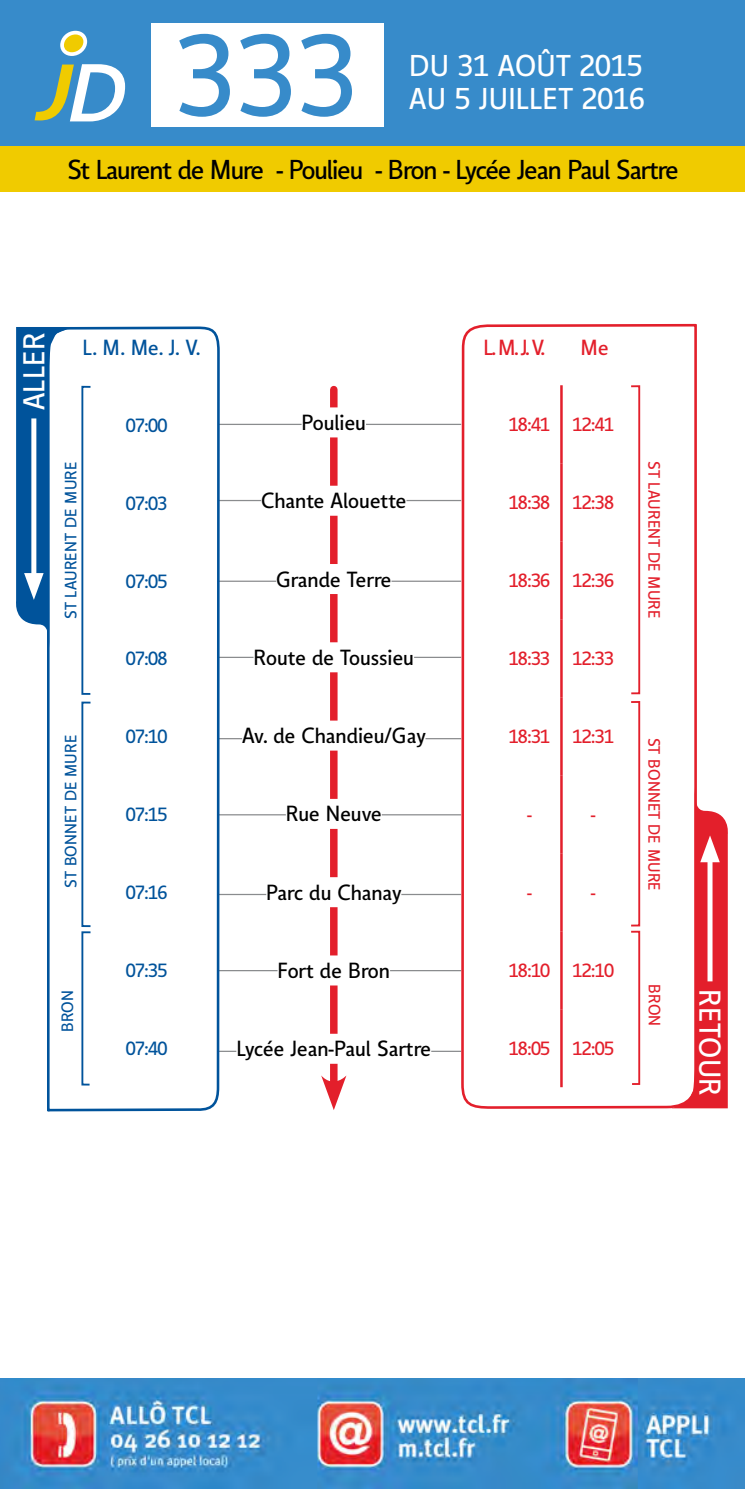
<style>
.page{position:relative;width:745px;height:1489px;background:#fff}
.page>*{position:absolute;margin:0;border:0;box-sizing:border-box;transform-origin:0 0}
.t1{font:106px "TCL";color:#378bca}
.t2{font:27.5px "TCL";letter-spacing:.01em;color:#fff}
.t3{font:25px "TCL";letter-spacing:-.04em;color:#000}
.t4{font:20px "TCL";color:#000}
.t5{font:20px "TCL";color:#00539b}
.t6{font:20px "TCL";color:#e31f2b}
.t7{font:17.5px "TCL";letter-spacing:-.05em;color:#e31f2b}
.t8{font:17.5px "TCL";letter-spacing:-.05em;color:#00539b}
.t9{font:15px "TCL";letter-spacing:.01em;color:#00539b}
.t10{font:15px "TCL";letter-spacing:.01em;color:#e31f2b}
</style>
<div class="page">
<div style="left:0;top:146px;width:744px;height:45px;background:#f0cb00"></div>
<div style="left:330px;top:389px;width:7px;height:700px;background:#e31f2b"></div>
<svg style="left:321px;top:1075px;width:25px;height:35px"></svg>
<hr style="left:218px;top:893px;width:243px;height:2px;background:#8a8c8e">
<hr style="left:218px;top:969px;width:243px;height:2px;background:#8a8c8e">
<hr style="left:218px;top:1050px;width:243px;height:1px;background:#8a8c8e">
<hr style="left:218px;top:424px;width:243px;height:1px;background:#8a8c8e">
<hr style="left:218px;top:500px;width:243px;height:1px;background:#8a8c8e">
<hr style="left:218px;top:580px;width:243px;height:2px;background:#8a8c8e">
<hr style="left:218px;top:656px;width:243px;height:2px;background:#8a8c8e">
<hr style="left:218px;top:738px;width:243px;height:1px;background:#8a8c8e">
<hr style="left:218px;top:814px;width:243px;height:1px;background:#8a8c8e">
<div style="left:0;top:0;width:744px;height:146px;background:#378bca"></div>
<div style="left:151px;top:23px;width:232px;height:104px;background:#fff"></div>
<svg style="left:60px;top:31px;width:27px;height:25px"></svg>
<svg style="left:35px;top:64px;width:90px;height:57px"></svg>
<img style="left:0;top:1378px;width:744px;height:110px">
<svg style="left:47px;top:326px;width:174px;height:786px"></svg>
<svg style="left:16px;top:327px;width:56px;height:322px"></svg>
<div style="left:81px;top:386px;width:9px;height:308px;border:2px solid #00539b"></div>
<div style="left:81px;top:701px;width:9px;height:226px;border:2px solid #00539b"></div>
<svg style="left:80px;top:930px;width:11px;height:156px"></svg>
<div style="left:301px;top:407px;width:65px;height:30px;background:#fff"></div>
<div style="left:261px;top:485px;width:145px;height:30px;background:#fff"></div>
<div style="left:276px;top:564px;width:115px;height:30px;background:#fff"></div>
<div style="left:253px;top:642px;width:161px;height:30px;background:#fff"></div>
<div style="left:242px;top:720px;width:183px;height:30px;background:#fff"></div>
<div style="left:286px;top:798px;width:95px;height:30px;background:#fff"></div>
<div style="left:266px;top:877px;width:135px;height:30px;background:#fff"></div>
<div style="left:277px;top:955px;width:113px;height:30px;background:#fff"></div>
<div style="left:236px;top:1033px;width:195px;height:30px;background:#fff"></div>
<svg style="left:459px;top:323px;width:238px;height:786px"></svg>
<svg style="left:671px;top:785px;width:57px;height:323px"></svg>
<hr style="left:560px;top:385px;width:2px;height:78px;background:#e31f2b">
<hr style="left:560px;top:463px;width:2px;height:78px;background:#e31f2b">
<hr style="left:560px;top:541px;width:2px;height:78px;background:#e31f2b">
<hr style="left:560px;top:619px;width:2px;height:78px;background:#e31f2b">
<hr style="left:560px;top:697px;width:2px;height:78px;background:#e31f2b">
<hr style="left:560px;top:775px;width:2px;height:78px;background:#e31f2b">
<hr style="left:560px;top:853px;width:2px;height:78px;background:#e31f2b">
<hr style="left:560px;top:931px;width:2px;height:78px;background:#e31f2b">
<hr style="left:560px;top:1009px;width:2px;height:78px;background:#e31f2b">
<svg style="left:629px;top:929px;width:11px;height:156px"></svg>
<h1 class="t1" style="left:175px;top:7px;width:184px">333</h1>
<h2 class="t2" style="left:409px;top:48px;width:235px">DU 31 AOÛT 2015</h2>
<h2 class="t2" style="left:409px;top:81px;width:237px">AU 5 JUILLET 2016</h2>
<p class="t3" style="left:68px;top:153px;width:612px">St Laurent de Mure - Poulieu - Bron - Lycée Jean Paul Sartre</p>
<h2 class="t2" style="left:16px;top:410px;width:79px;rotate:-90deg">ALLER</h2>
<p class="t5" style="left:82px;top:335px;width:120px">L. M. Me. J. V.</p>
<p class="t8" style="left:126px;top:413px;width:43px">07:00</p>
<p class="t4" style="left:301px;top:409px;width:66px">Poulieu</p>
<p class="t6" style="left:483px;top:335px;width:63px">L. M. J. V.</p>
<p class="t6" style="left:580px;top:335px;width:30px">Me</p>
<p class="t7" style="left:508px;top:413px;width:43px">18:41</p>
<p class="t7" style="left:572px;top:413px;width:43px">12:41</p>
<p class="t9" style="left:61px;top:619px;width:159px;rotate:-90deg">ST LAURENT DE MURE</p>
<p class="t8" style="left:126px;top:491px;width:43px">07:03</p>
<p class="t8" style="left:126px;top:569px;width:43px">07:05</p>
<p class="t4" style="left:261px;top:487px;width:147px">Chante Alouette</p>
<p class="t4" style="left:276px;top:566px;width:117px">Grande Terre</p>
<p class="t7" style="left:508px;top:491px;width:43px">18:38</p>
<p class="t7" style="left:572px;top:491px;width:43px">12:38</p>
<p class="t7" style="left:508px;top:569px;width:43px">18:36</p>
<p class="t7" style="left:572px;top:569px;width:43px">12:36</p>
<p class="t10" style="left:663px;top:461px;width:159px;rotate:90deg">ST LAURENT DE MURE</p>
<p class="t8" style="left:126px;top:647px;width:43px">07:08</p>
<p class="t4" style="left:253px;top:644px;width:162px">Route de Toussieu</p>
<p class="t7" style="left:508px;top:647px;width:43px">18:33</p>
<p class="t7" style="left:572px;top:647px;width:43px">12:33</p>
<p class="t9" style="left:61px;top:887px;width:154px;rotate:-90deg">ST BONNET DE MURE</p>
<p class="t8" style="left:126px;top:725px;width:43px">07:10</p>
<p class="t8" style="left:126px;top:803px;width:43px">07:15</p>
<p class="t8" style="left:126px;top:881px;width:43px">07:16</p>
<p class="t4" style="left:242px;top:722px;width:185px">Av. de Chandieu/Gay</p>
<p class="t4" style="left:285px;top:800px;width:97px">Rue Neuve</p>
<p class="t4" style="left:266px;top:879px;width:137px">Parc du Chanay</p>
<p class="t7" style="left:508px;top:725px;width:43px">18:31</p>
<p class="t7" style="left:572px;top:725px;width:43px">12:31</p>
<p class="t7" style="left:526px;top:802px;width:6px">-</p>
<p class="t7" style="left:590px;top:802px;width:6px">-</p>
<p class="t7" style="left:526px;top:880px;width:6px">-</p>
<p class="t7" style="left:590px;top:880px;width:6px">-</p>
<p class="t10" style="left:663px;top:737px;width:154px;rotate:90deg">ST BONNET DE MURE</p>
<p class="t8" style="left:126px;top:959px;width:43px">07:35</p>
<p class="t4" style="left:277px;top:957px;width:114px">Fort de Bron</p>
<p class="t7" style="left:508px;top:958px;width:43px">18:10</p>
<p class="t7" style="left:572px;top:958px;width:43px">12:10</p>
<p class="t9" style="left:58px;top:1032px;width:43px;rotate:-90deg">BRON</p>
<p class="t8" style="left:126px;top:1037px;width:43px">07:40</p>
<p class="t4" style="left:236px;top:1035px;width:196px">Lycée Jean-Paul Sartre</p>
<p class="t7" style="left:508px;top:1036px;width:43px">18:05</p>
<p class="t7" style="left:572px;top:1036px;width:43px">12:05</p>
<p class="t10" style="left:663px;top:984px;width:43px;rotate:90deg">BRON</p>
<h2 class="t2" style="left:727px;top:989px;width:108px;rotate:90deg">RETOUR</h2>
</div>
